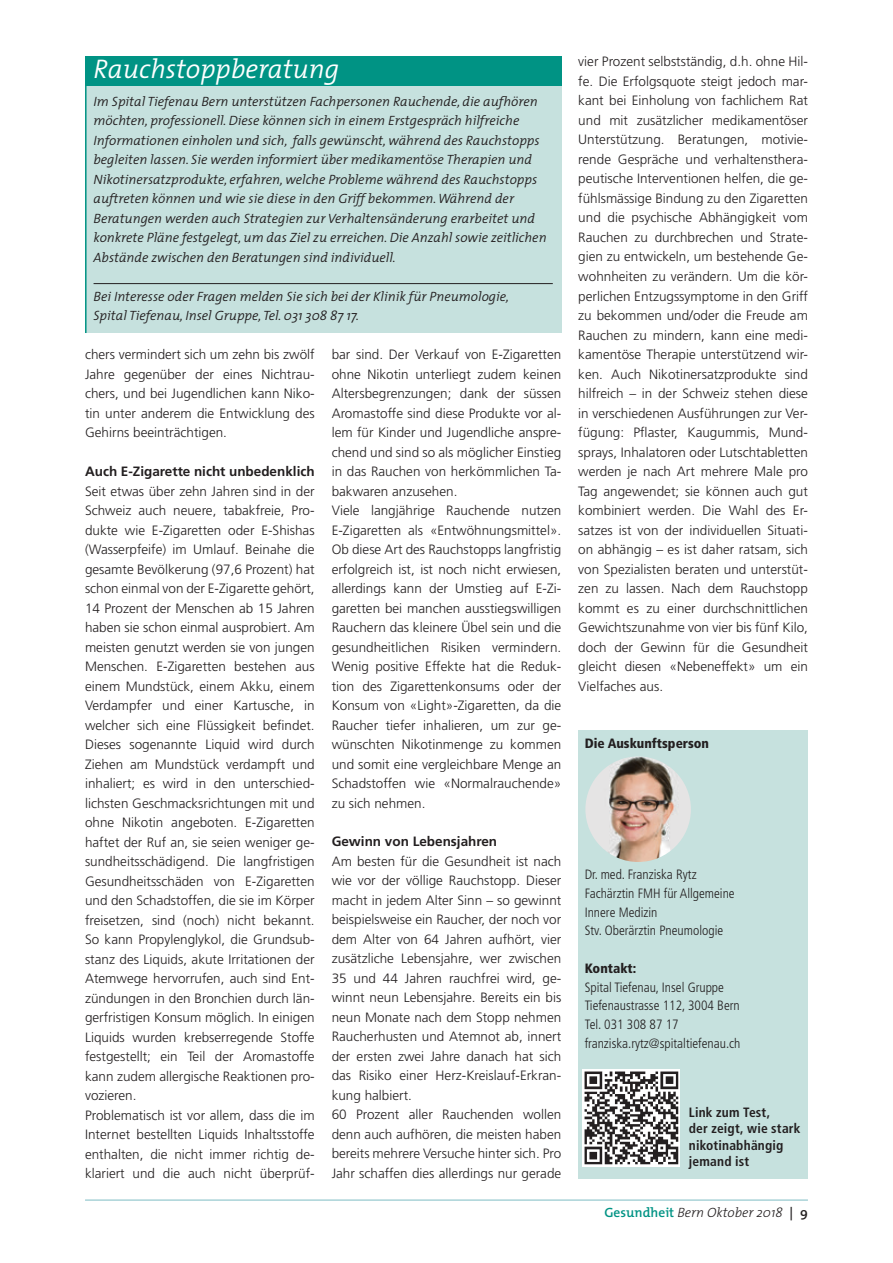
<style>
.page{position:relative;width:893px;height:1263px;background:#fff}
.page>*{position:absolute;margin:0;border:0;box-sizing:border-box;transform-origin:0 0}
.t1{font:italic 300 27px "The Mix";color:#fff}
.Grundschrift_Frutige{font:300 13.5px/19.5px "Frutiger";color:#231f20;text-align:justify}
.Grundschrift{font:italic 300 13.5px/19.5px "The Mix";color:#231f20}
.Legende{font:300 condensed 13.5px/18.8px "Frutiger";color:#231f20}
._6b_Link_QR_Code{font:700 condensed 13.5px/16.2px "Frutiger";letter-spacing:.015em;color:#231f20}
.Untertitel_Frutiger{font:700 13.5px "Frutiger";color:#231f20}
.t2{font:italic 300 13.5px "The Mix";color:#231f20}
.Legende-2{font:900 condensed 13.5px "Frutiger";color:#231f20}
.s1{font-weight:600;font-style:normal;color:#009384}
.s2{font-weight:600;font-style:normal}
</style>
<div class="page">
<hr style="left:85px;top:1200px;width:723px;height:1px;background:#7dbcc4">
<div style="left:578px;top:730px;width:230px;height:448px;background:#c6e1de"></div>
<img style="left:583px;top:1069px;width:97px;height:98px">
<img style="left:585px;top:756px;width:106px;height:106px;border-radius:53px">
<div style="left:85px;top:57px;width:476px;height:276px;background:#c6e1de"></div>
<hr style="left:85px;top:57px;width:2px;height:276px;background:#009384">
<div style="left:85px;top:57px;width:476px;height:29px;background:#009384"></div>
<hr style="left:94px;top:283px;width:459px;height:1px;background:#231f20">
<p class="t1" style="left:94px;top:46px;width:247px">Rauchstoppberatung</p>
<p class="Grundschrift" style="left:94px;top:91px;width:455px">Im Spital Tiefenau Bern unterstützen Fachpersonen Rauchende, die aufhören möchten, professionell. Diese können sich in einem Erstgespräch hilfreiche Informationen einholen und sich, falls gewünscht, während des Rauchstopps begleiten lassen. Sie werden informiert über medikamentöse Therapien und Nikotinersatzprodukte, erfahren, welche Probleme während des Rauchstopps auftreten können und wie sie diese in den Griff bekommen. Während der Beratungen werden auch Strategien zur Verhaltensänderung erarbeitet und konkrete Pläne festgelegt, um das Ziel zu erreichen. Die Anzahl sowie zeitlichen Abstände zwischen den Beratungen sind individuell.</p>
<p class="Grundschrift" style="left:94px;top:286px;width:417px">Bei Interesse oder Fragen melden Sie sich bei der Klinik für Pneumologie,<br>Spital Tiefenau, Insel Gruppe, Tel. 031 308 87 17.</p>
<p class="Grundschrift_Frutige" style="left:85px;top:345px;width:231px">chers vermindert sich um zehn bis zwölf Jahre gegenüber der eines Nichtrau&shy;chers, und bei Jugendlichen kann Niko&shy;tin unter anderem die Entwicklung des Gehirns beeinträchtigen.</p>
<p class="Untertitel_Frutiger" style="left:85px;top:464px;width:231px">Auch E-Zigarette nicht unbedenklich</p>
<p class="Grundschrift_Frutige" style="left:85px;top:482px;width:231px">Seit etwas über zehn Jahren sind in der Schweiz auch neuere, tabakfreie, Pro&shy;dukte wie E-Zigaretten oder E-Shishas (Wasserpfeife) im Umlauf. Beinahe die gesamte Bevölkerung (97,6 Prozent) hat schon einmal von der E-Zigarette gehört, 14 Prozent der Menschen ab 15 Jahren haben sie schon einmal ausprobiert. Am meisten genutzt werden sie von jungen Menschen. E-Zigaretten bestehen aus einem Mundstück, einem Akku, einem Verdampfer und einer Kartusche, in welcher sich eine Flüssigkeit befindet.<br>Dieses sogenannte Liquid wird durch Ziehen am Mundstück verdampft und inhaliert; es wird in den unterschied&shy;lichsten Geschmacksrichtungen mit und ohne Nikotin angeboten. E-Zigaretten haftet der Ruf an, sie seien weniger ge&shy;sundheitsschädigend. Die langfristigen Gesundheitsschäden von E-Zigaretten und den Schadstoffen, die sie im Körper freisetzen, sind (noch) nicht bekannt.<br>So kann Propylenglykol, die Grundsub&shy;stanz des Liquids, akute Irritationen der Atemwege hervorrufen, auch sind Ent&shy;zündungen in den Bronchien durch län&shy;gerfristigen Konsum möglich. In einigen Liquids wurden krebserregende Stoffe festgestellt; ein Teil der Aromastoffe kann zudem allergische Reaktionen pro&shy;vozieren.</p>
<p class="Grundschrift_Frutige" style="left:85px;top:1106px;width:231px">Problematisch ist vor allem, dass die im Internet bestellten Liquids Inhaltsstoffe enthalten, die nicht immer richtig de&shy;klariert und die auch nicht überprüf-</p>
<p class="Grundschrift_Frutige" style="left:332px;top:345px;width:231px">bar sind. Der Verkauf von E-Zigaretten ohne Nikotin unterliegt zudem keinen Altersbegrenzungen; dank der süssen Aromastoffe sind diese Produkte vor al&shy;lem für Kinder und Jugendliche anspre&shy;chend und sind so als möglicher Einstieg in das Rauchen von herkömmlichen Ta&shy;bakwaren anzusehen.</p>
<p class="Grundschrift_Frutige" style="left:332px;top:501px;width:231px">Viele langjährige Rauchende nutzen E-Zigaretten als «Entwöhnungsmittel».<br>Ob diese Art des Rauchstopps langfristig erfolgreich ist, ist noch nicht erwiesen, allerdings kann der Umstieg auf E-Zi&shy;garetten bei manchen ausstiegswilligen Rauchern das kleinere Übel sein und die gesundheitlichen Risiken vermindern.<br>Wenig positive Effekte hat die Reduk&shy;tion des Zigarettenkonsums oder der Konsum von «Light»-Zigaretten, da die Raucher tiefer inhalieren, um zur ge&shy;wünschten Nikotinmenge zu kommen und somit eine vergleichbare Menge an Schadstoffen wie «Normalrauchende» zu sich nehmen.</p>
<p class="Untertitel_Frutiger" style="left:332px;top:833px;width:167px">Gewinn von Lebensjahren</p>
<p class="Grundschrift_Frutige" style="left:332px;top:851px;width:231px">Am besten für die Gesundheit ist nach wie vor der völlige Rauchstopp. Dieser macht in jedem Alter Sinn – so gewinnt beispielsweise ein Raucher, der noch vor dem Alter von 64 Jahren aufhört, vier zusätzliche Lebensjahre, wer zwischen 35 und 44 Jahren rauchfrei wird, ge&shy;winnt neun Lebensjahre. Bereits ein bis neun Monate nach dem Stopp nehmen Raucherhusten und Atemnot ab, innert der ersten zwei Jahre danach hat sich das Risiko einer Herz-Kreislauf-Erkran&shy;kung halbiert.</p>
<p class="Grundschrift_Frutige" style="left:332px;top:1105px;width:231px">60 Prozent aller Rauchenden wollen denn auch aufhören, die meisten haben bereits mehrere Versuche hinter sich. Pro Jahr schaffen dies allerdings nur gerade</p>
<p class="Grundschrift_Frutige" style="left:578px;top:52px;width:231px">vier Prozent selbstständig, d.h. ohne Hil&shy;fe. Die Erfolgsquote steigt jedoch mar&shy;kant bei Einholung von fachlichem Rat und mit zusätzlicher medikamentöser Unterstützung. Beratungen, motivie&shy;rende Gespräche und verhaltensthera&shy;peutische Interventionen helfen, die ge&shy;fühlsmässige Bindung zu den Zigaretten und die psychische Abhängigkeit vom Rauchen zu durchbrechen und Strate&shy;gien zu entwickeln, um bestehende Ge&shy;wohnheiten zu verändern. Um die kör&shy;perlichen Entzugssymptome in den Griff zu bekommen und/oder die Freude am Rauchen zu mindern, kann eine medi&shy;kamentöse Therapie unterstützend wir&shy;ken. Auch Nikotinersatzprodukte sind hilfreich – in der Schweiz stehen diese in verschiedenen Ausführungen zur Ver&shy;fügung: Pflaster, Kaugummis, Mund&shy;sprays, Inhalatoren oder Lutschtabletten werden je nach Art mehrere Male pro Tag angewendet; sie können auch gut kombiniert werden. Die Wahl des Er&shy;satzes ist von der individuellen Situati&shy;on abhängig – es ist daher ratsam, sich von Spezialisten beraten und unterstüt&shy;zen zu lassen. Nach dem Rauchstopp kommt es zu einer durchschnittlichen Gewichtszunahme von vier bis fünf Kilo, doch der Gewinn für die Gesundheit gleicht diesen «Nebeneffekt» um ein Vielfaches aus.</p>
<p class="Legende-2" style="left:585px;top:735px;width:126px">Die Auskunftsperson</p>
<p class="Legende" style="left:585px;top:865px;width:113px">Dr. med. Franziska Rytz</p>
<p class="Legende" style="left:585px;top:884px;width:151px">Fachärztin FMH für Allgemeine<br>Innere Medizin</p>
<p class="Legende" style="left:585px;top:921px;width:140px">Stv. Oberärztin Pneumologie</p>
<p class="Legende-2" style="left:585px;top:960px;width:53px">Kontakt:</p>
<p class="Legende" style="left:585px;top:978px;width:141px">Spital Tiefenau, Insel Gruppe</p>
<p class="Legende" style="left:585px;top:996px;width:157px">Tiefenaustrasse 112, 3004 Bern</p>
<p class="Legende" style="left:585px;top:1015px;width:96px">Tel. 031 308 87 17</p>
<p class="Legende" style="left:585px;top:1034px;width:157px">franziska.rytz@spitaltiefenau.ch</p>
<p class="_6b_Link_QR_Code" style="left:689px;top:1104px;width:83px">Link zum Test,</p>
<p class="_6b_Link_QR_Code" style="left:689px;top:1121px;width:113px">der zeigt, wie stark nikotinabhängig</p>
<p class="_6b_Link_QR_Code" style="left:689px;top:1153px;width:62px">jemand ist</p>
<p class="t2" style="left:604px;top:1202px;width:205px"><span class="s1">Gesundheit</span> Bern Oktober 2018 <span class="s2">| 9</span></p>
</div>
